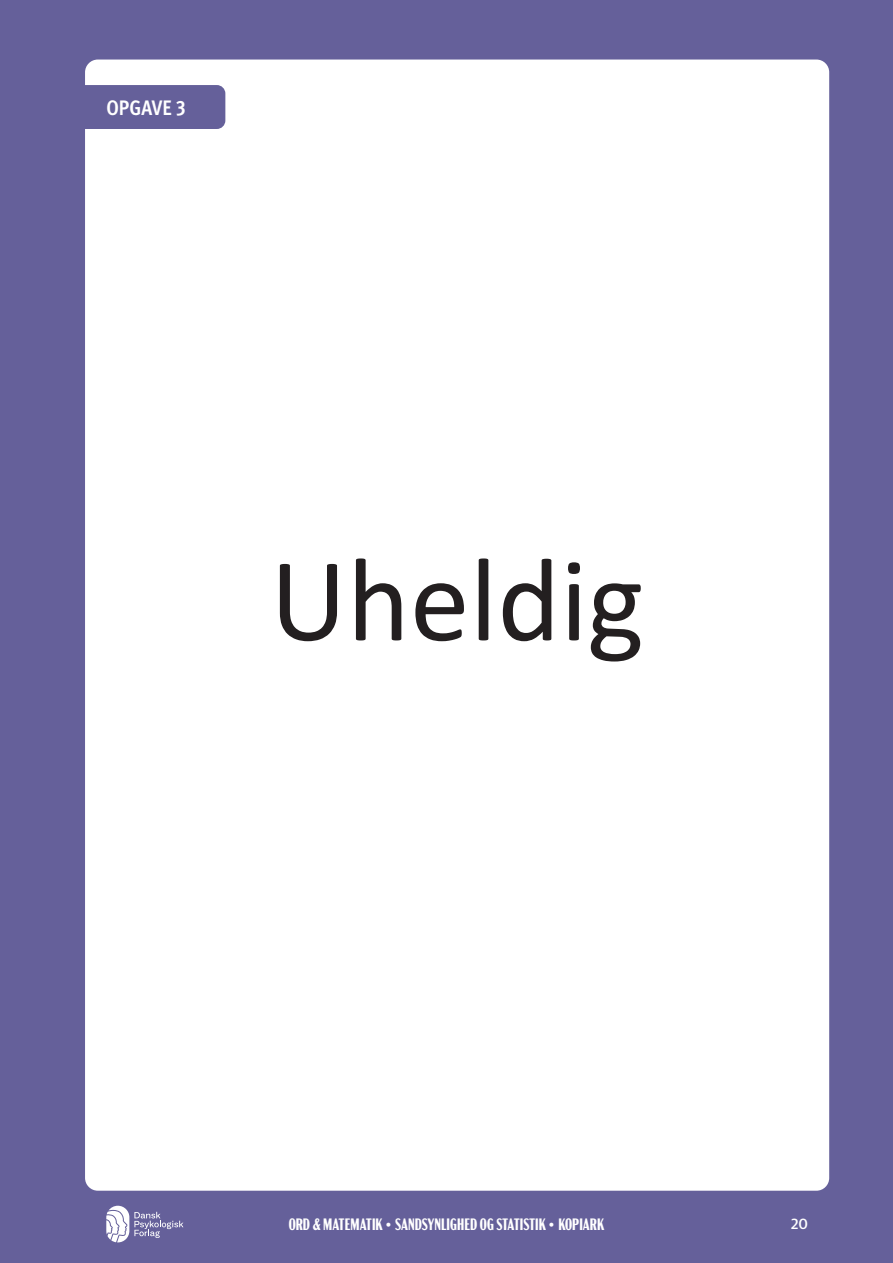
<style>
.page{position:relative;width:893px;height:1263px;background:#65609a}
.page>*{position:absolute;margin:0;border:0;box-sizing:border-box;transform-origin:0 0}
.STOR_TEKST_Chanceord{font:120px "Calibri";color:#231f20}
._02_Overskrift_2_ROSE{font:700 condensed 21px "Meta Pro";letter-spacing:.005em;color:#fff}
.t1{font:700 extra-condensed 16.5px "Acme Gothic";color:#fff}
.t2{font:500 16.5px "Milo OT";color:#fff}
.s1{font-family:"Klavika";font-weight:400;font-stretch:normal}
</style>
<div class="page">
<div style="left:85px;top:60px;width:744px;height:1131px;background:#fff;border-radius:13px"></div>
<svg style="left:106px;top:1206px;width:77px;height:36px"></svg>
<div style="left:45px;top:85px;width:180px;height:44px;background:#65609a;border-radius:9px"></div>
<p class="_02_Overskrift_2_ROSE" style="left:106px;top:92px;width:81px">OPGAVE 3</p>
<p class="STOR_TEKST_Chanceord" style="left:270px;top:524px;width:376px">Uheldig</p>
<p class="t1" style="left:289px;top:1212px;width:317px">ORD &amp; MATEMATIK <span class="s1">•</span> SANDSYNLIGHED OG STATISTIK <span class="s1">•</span> KOPIARK</p>
<p class="t2" style="left:791px;top:1215px;width:19px">20</p>
</div>
